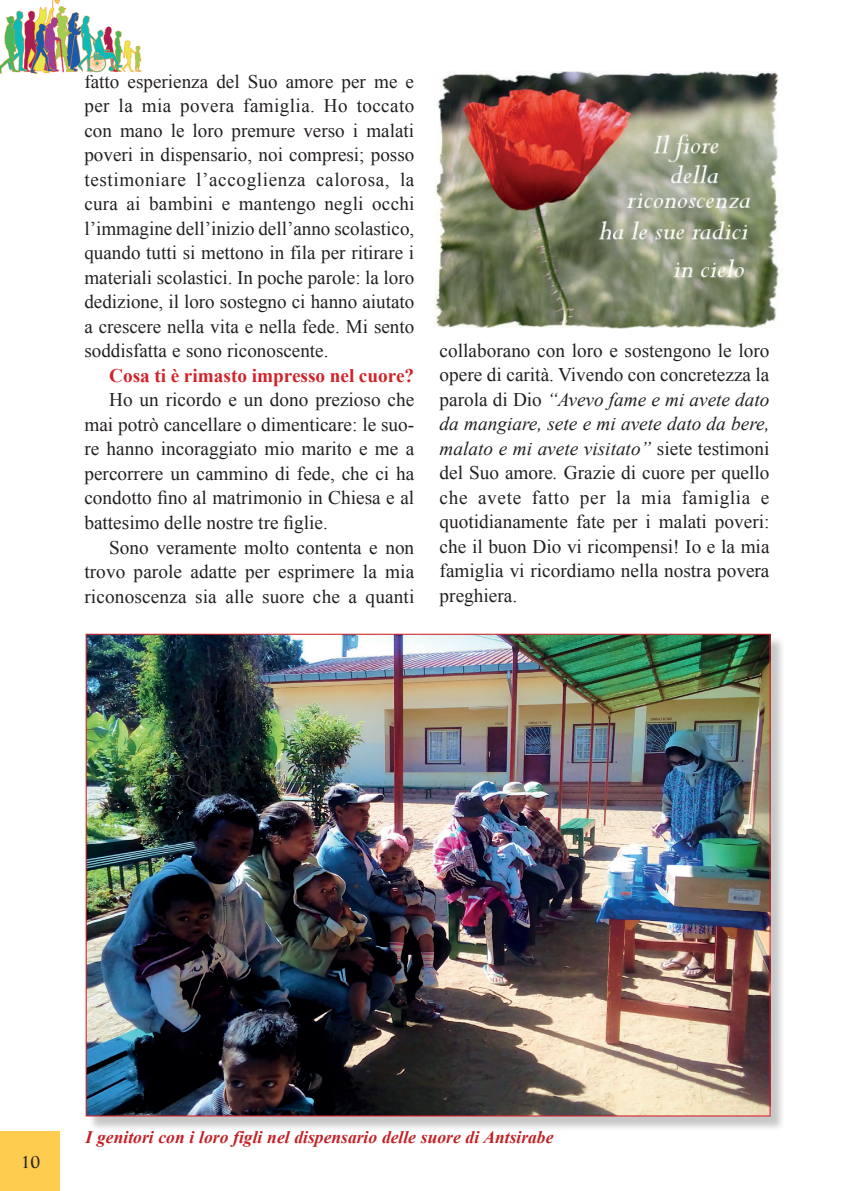
<style>
.page{position:relative;width:844px;height:1191px;background:#fff}
.page>*{position:absolute;margin:0;border:0;box-sizing:border-box;transform-origin:0 0}
.t1{font:19.25px/24.5px "Times New Roman";color:#231f20;text-align:justify}
.t2{font:700 19.25px "Times New Roman";color:#d1232a}
.t3{font:italic 700 17.5px "Times New Roman";color:#c22025}
.t4{font:17.5px "Life";color:#231f20}
.s1{font-style:italic}
</style>
<div class="page">
<div style="left:0;top:1131px;width:60px;height:60px;background:#fecc4e"></div>
<img style="left:0;top:0;width:141px;height:73px">
<div style="left:87px;top:635px;width:698px;height:496px;background:#231f20;opacity:.25"></div>
<img style="left:88px;top:636px;width:680px;height:478px">
<img style="left:434px;top:72px;width:345px;height:256px">
<p class="t1" style="left:84px;top:69px;width:331px">fatto esperienza del Suo amore per me e per la mia povera famiglia. Ho toccato con mano le loro premure verso i malati poveri in dispensario, noi compresi; posso testimoniare l’accoglienza calorosa, la cura ai bambini e mantengo negli occhi l’immagine dell’inizio dell’anno scolastico, quando tutti si mettono in fila per ritirare i materiali scolastici. In poche parole: la loro dedizione, il loro sostegno ci hanno aiutato a crescere nella vita e nella fede. Mi sento soddisfatta e sono riconoscente.</p>
<p class="t2" style="left:109px;top:361px;width:306px">Cosa ti è rimasto impresso nel cuore?</p>
<p class="t1" style="left:84px;top:387px;width:331px;text-indent:25px">Ho un ricordo e un dono prezioso che mai potrò cancellare o dimenticare: le suo&shy;re hanno incoraggiato mio marito e me a percorrere un cammino di fede, che ci ha condotto fino al matrimonio in Chiesa e al battesimo delle nostre tre figlie.</p>
<p class="t1" style="left:84px;top:534px;width:331px;text-indent:25px">Sono veramente molto contenta e non trovo parole adatte per esprimere la mia riconoscenza sia alle suore che a quanti</p>
<p class="t1" style="left:439px;top:338px;width:331px">collaborano con loro e sostengono le loro opere di carità. Vivendo con concretezza la parola di Dio <span class="s1">“Avevo fame e mi avete dato da mangiare, sete e mi avete dato da bere, malato e mi avete visitato”</span> siete testimoni del Suo amore<span class="s1">.</span> Grazie di cuore per quello che avete fatto per la mia famiglia e quotidianamente fate per i malati poveri: che il buon Dio vi ricompensi! Io e la mia famiglia vi ricordiamo nella nostra povera preghiera.</p>
<p class="t4" style="left:21px;top:1151px;width:21px">10</p>
<p class="t3" style="left:86px;top:1125px;width:469px">I genitori con i loro figli nel dispensario delle suore di Antsirabe</p>
</div>
